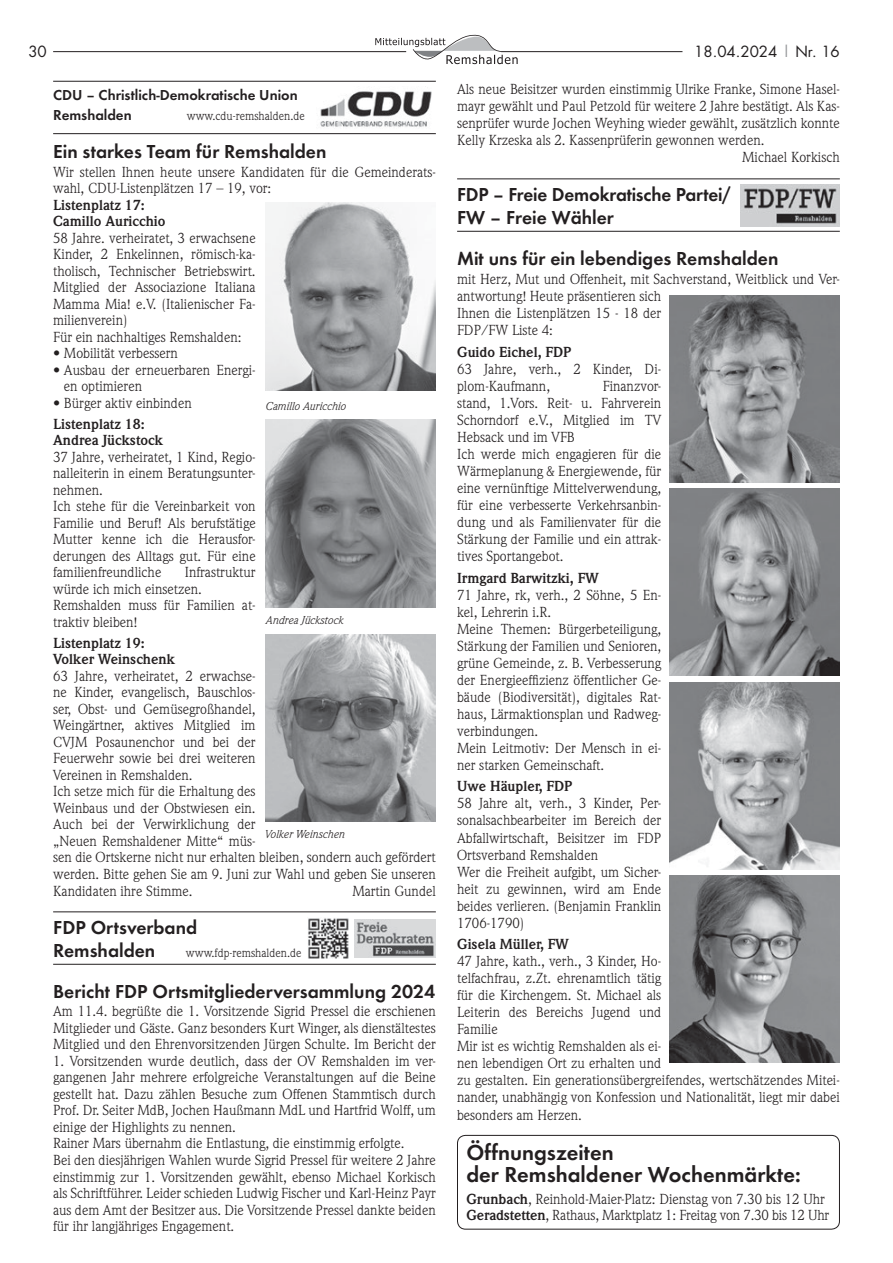
<style>
.page{position:relative;width:893px;height:1263px;background:#fff}
.page>*{position:absolute;margin:0;border:0;box-sizing:border-box;transform-origin:0 0}
.t1{font:600 22.5px/22.5px "Futura T";color:#231f20}
.t2{font:600 19.5px/22.5px "Futura T";color:#231f20}
.t3{font:600 15px/19.5px "Futura T";color:#231f20}
.t4{font:15px "Futura";color:#231f20}
.t5{font:14.25px/16.5px "Weidemann";color:#231f20}
.t6{font:700 14.25px/16.5px "Weidemann";color:#231f20}
.t7{font:12px "Weidemann";color:#231f20}
.t8{font:italic 11.25px "Weidemann";color:#231f20}
.s1{color:#949698}
.s2{font-weight:700}
</style>
<div class="page">
<hr style="left:53px;top:51px;width:353px;height:1px;background:#231f20">
<hr style="left:501px;top:51px;width:181px;height:1px;background:#231f20">
<svg style="left:375px;top:34px;width:143px;height:30px"></svg>
<hr style="left:53px;top:133px;width:383px;height:1px;background:#231f20">
<hr style="left:53px;top:81px;width:383px;height:1px;background:#231f20">
<img style="left:320px;top:91px;width:112px;height:36px">
<hr style="left:53px;top:964px;width:383px;height:1px;background:#231f20">
<hr style="left:53px;top:911px;width:383px;height:1px;background:#231f20">
<img style="left:355px;top:919px;width:81px;height:38px">
<img style="left:308px;top:918px;width:41px;height:40px">
<img style="left:265px;top:420px;width:170px;height:187px">
<img style="left:265px;top:634px;width:170px;height:188px">
<img style="left:266px;top:202px;width:170px;height:188px">
<hr style="left:457px;top:231px;width:383px;height:1px;background:#231f20">
<hr style="left:457px;top:178px;width:383px;height:1px;background:#231f20">
<img style="left:740px;top:185px;width:100px;height:41px">
<div style="left:457px;top:1135px;width:383px;height:94px;border:1px solid #231f20;border-radius:8px"></div>
<img style="left:670px;top:295px;width:170px;height:187px">
<img style="left:670px;top:489px;width:170px;height:187px">
<img style="left:670px;top:682px;width:170px;height:187px">
<img style="left:670px;top:875px;width:170px;height:187px">
<p class="t4" style="left:28px;top:41px;width:20px">30</p>
<p class="t4" style="left:694px;top:41px;width:147px">18.04.2024 <span class="s1">|</span> Nr. 16</p>
<p class="t3" style="left:53px;top:85px;width:246px">CDU – Christlich-Demokratische Union<br>Remshalden</p>
<p class="t5" style="left:457px;top:81px;width:384px">Als neue Beisitzer wurden einstimmig Ulrike Franke, Simone Hasel-</p>
<p class="t5" style="left:457px;top:98px;width:384px">mayr gewählt und Paul Petzold für weitere 2 Jahre bestätigt. Als Kas-</p>
<p class="t5" style="left:457px;top:115px;width:384px">senprüfer wurde Jochen Weyhing wieder gewählt, zusätzlich konnte</p>
<p class="t5" style="left:457px;top:132px;width:309px">Kelly Krzeska als 2. Kassenprüferin gewonnen werden.</p>
<p class="t5" style="left:742px;top:149px;width:99px">Michael Korkisch</p>
<h2 class="t2" style="left:457px;top:182px;width:276px;line-height:23.7px">FDP – Freie Demokratische Partei/<br>FW – Freie Wähler</h2>
<h2 class="t2" style="left:457px;top:247px;width:323px">Mit uns für ein lebendiges Remshalden</h2>
<p class="t5" style="left:457px;top:271px;width:384px;line-height:17.1px">mit Herz, Mut und Offenheit, mit Sachverstand, Weitblick und Ver&shy;antwortung! Heute präsentieren sich<br>Ihnen die Listenplätzen 15 - 18 der<br>FDP/FW Liste 4:</p>
<p class="t6" style="left:457px;top:344px;width:116px">Guido Eichel, FDP</p>
<p class="t5" style="left:457px;top:360px;width:206px;line-height:17.1px">63 Jahre, verh., 2 Kinder, Di&shy;plom-Kaufmann,</p>
<p class="t7" style="left:187px;top:108px;width:120px">www.cdu-remshalden.de</p>
<h2 class="t2" style="left:53px;top:140px;width:275px">Ein starkes Team für Remshalden</h2>
<p class="t5" style="left:53px;top:163px;width:384px">Wir stellen Ihnen heute unsere Kandidaten für die Gemeinderats&shy;wahl, CDU-Listenplätzen 17 – 19, vor:</p>
<p class="t6" style="left:53px;top:197px;width:114px">Listenplatz 17:<br>Camillo Auricchio</p>
<p class="t5" style="left:53px;top:229px;width:204px">58 Jahre. verheiratet, 3 erwachsene Kinder, 2 Enkelinnen, römisch-ka&shy;tholisch, Technischer Betriebswirt.<br>Mitglied der Associazione Italiana Mamma Mia! e.V. (Italienischer Fa&shy;milienverein)<br>Für ein nachhaltiges Remshalden:</p>
<p class="t5" style="left:53px;top:345px;width:126px">• Mobilität verbessern</p>
<p class="t5" style="left:64px;top:362px;width:193px;text-indent:-11px">• Ausbau der erneuerbaren Energi&shy;en optimieren</p>
<p class="t5" style="left:53px;top:395px;width:140px">• Bürger aktiv einbinden</p>
<p class="t6" style="left:53px;top:416px;width:111px">Listenplatz 18:<br>Andrea Jückstock</p>
<p class="t5" style="left:53px;top:448px;width:204px">37 Jahre, verheiratet, 1 Kind, Regio&shy;nalleiterin in einem Beratungsunter&shy;nehmen.<br>Ich stehe für die Vereinbarkeit von<br>Familie und Beruf! Als berufstätige<br>Mutter kenne ich die Herausfor&shy;derungen des Alltags gut. Für eine familienfreundliche</p>
<p class="t5" style="left:457px;top:377px;width:206px;line-height:17.1px;text-indent:146px">Finanzvor&shy;stand, 1.Vors. Reit- u. Fahrverein<br>Schorndorf e.V., Mitglied im TV<br>Hebsack und im VFB<br>Ich werde mich engagieren für die<br>Wärmeplanung &amp; Energiewende, für eine vernünftige Mittelverwendung, für eine verbesserte Verkehrsanbin&shy;dung und als Familienvater für die<br>Stärkung der Familie und ein attrak&shy;tives Sportangebot.</p>
<p class="t6" style="left:457px;top:570px;width:143px">Irmgard Barwitzki, FW</p>
<p class="t5" style="left:457px;top:586px;width:206px;line-height:17.1px">71 Jahre, rk, verh., 2 Söhne, 5 En&shy;kel, Lehrerin i.R.<br>Meine Themen: Bürgerbeteiligung,<br>Stärkung der Familien und Senioren, grüne Gemeinde, z. B. Verbesserung der Energieeffizienz öffentlicher Ge&shy;bäude (Biodiversität), digitales Rat&shy;haus, Lärmaktionsplan und Radweg&shy;verbindungen.<br>Mein Leitmotiv: Der Mensch in ei&shy;ner starken Gemeinschaft.</p>
<p class="t6" style="left:457px;top:778px;width:117px">Uwe Häupler, FDP</p>
<p class="t5" style="left:457px;top:795px;width:206px;line-height:17.1px">58 Jahre alt, verh., 3 Kinder, Per&shy;sonalsachbearbeiter im Bereich der<br>Abfallwirtschaft, Beisitzer im FDP<br>Ortsverband Remshalden<br>Wer die Freiheit aufgibt, um Sicher&shy;heit zu gewinnen, wird am Ende beides verlieren. (Benjamin Franklin<br>1706-1790)</p>
<p class="t6" style="left:457px;top:936px;width:113px">Gisela Müller, FW</p>
<p class="t5" style="left:457px;top:952px;width:384px;line-height:17.1px">47 Jahre, kath., verh., 3 Kinder, Ho-<br>telfachfrau, z.Zt. ehrenamtlich tätig<br>für die Kirchengem. St. Michael als<br>Leiterin des Bereichs Jugend und<br>Familie<br>Mir ist es wichtig Remshalden als ei-<br>nen lebendigen Ort zu erhalten und<br>zu gestalten. Ein generationsübergreifendes, wertschätzendes Mitei&shy;nander, unabhängig von Konfession und Nationalität, liegt mir dabei besonders am Herzen.</p>
<h1 class="t1" style="left:466px;top:1140px;width:336px">Öffnungszeiten<br>der Remshaldener Wochenmärkte:</h1>
<p class="t5" style="left:466px;top:1190px;width:364px"><span class="s2">Grunbach</span>, Reinhold-Maier-Platz: Dienstag von 7.30 bis 12 Uhr<br><span class="s2">Geradstetten</span>, Rathaus, Marktplatz 1: Freitag von 7.30 bis 12 Uhr</p>
<p class="t8" style="left:265px;top:399px;width:82px">Camillo Auricchio</p>
<p class="t5" style="left:53px;top:564px;width:204px;text-indent:132px">Infrastruktur würde ich mich einsetzen.<br>Remshalden muss für Familien at&shy;traktiv bleiben!</p>
<p class="t6" style="left:53px;top:635px;width:123px">Listenplatz 19:<br>Volker Weinschenk</p>
<p class="t5" style="left:53px;top:667px;width:384px">63 Jahre, verheiratet, 2 erwachse-<br>ne Kinder, evangelisch, Bauschlos-<br>ser, Obst- und Gemüsegroßhandel,<br>Weingärtner, aktives Mitglied im<br>CVJM Posaunenchor und bei der<br>Feuerwehr sowie bei drei weiteren<br>Vereinen in Remshalden.<br>Ich setze mich für die Erhaltung des<br>Weinbaus und der Obstwiesen ein.<br>Auch bei der Verwirklichung der<br>„Neuen Remshaldener Mitte“ müs-<br>sen die Ortskerne nicht nur erhalten bleiben, sondern auch gefördert werden. Bitte gehen Sie am 9. Juni zur Wahl und geben Sie unseren Kandidaten ihre Stimme.</p>
<p class="t8" style="left:265px;top:614px;width:79px">Andrea Jückstock</p>
<p class="t8" style="left:264px;top:827px;width:82px">Volker Weinschen</p>
<p class="t5" style="left:352px;top:882px;width:85px">Martin Gundel</p>
<h2 class="t2" style="left:53px;top:916px;width:145px">FDP Ortsverband<br>Remshalden</h2>
<p class="t7" style="left:186px;top:945px;width:117px">www.fdp-remshalden.de</p>
<h2 class="t2" style="left:53px;top:980px;width:384px">Bericht FDP Ortsmitgliederversammlung 2024</h2>
<p class="t5" style="left:53px;top:1003px;width:384px;text-align:justify">Am 11.4. begrüßte die 1. Vorsitzende Sigrid Pressel die erschienen Mitglieder und Gäste. Ganz besonders Kurt Winger, als dienstältestes Mitglied und den Ehrenvorsitzenden Jürgen Schulte. Im Bericht der</p>
<p class="t5" style="left:53px;top:1052px;width:384px">1. Vorsitzenden wurde deutlich, dass der OV Remshalden im ver&shy;gangenen Jahr mehrere erfolgreiche Veranstaltungen auf die Beine gestellt hat. Dazu zählen Besuche zum Offenen Stammtisch durch Prof. Dr. Seiter MdB, Jochen Haußmann MdL und Hartfrid Wolff, um einige der Highlights zu nennen.<br>Rainer Mars übernahm die Entlastung, die einstimmig erfolgte.<br>Bei den diesjährigen Wahlen wurde Sigrid Pressel für weitere 2 Jahre einstimmig zur 1. Vorsitzenden gewählt, ebenso Michael Korkisch als Schriftführer. Leider schieden Ludwig Fischer und Karl-Heinz Payr aus dem Amt der Besitzer aus. Die Vorsitzende Pressel dankte beiden für ihr langjähriges Engagement.</p>
</div>
